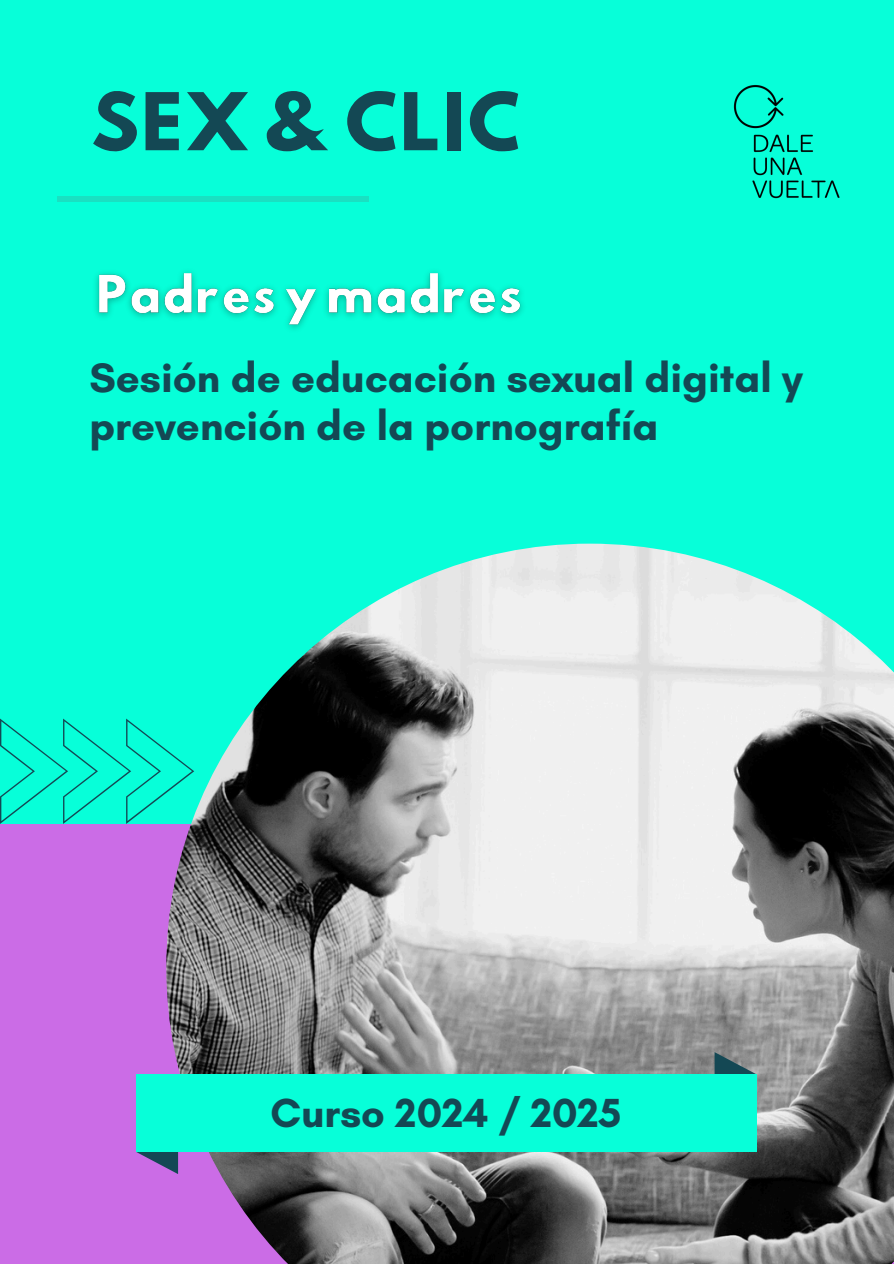
<style>
.page{position:relative;width:894px;height:1264px;background:#fff}
.page>*{position:absolute;margin:0;border:0;box-sizing:border-box;transform-origin:0 0}
.t1{font:70.5px "Hussar Bd";color:#144854}
.t2{font:700 42px/47.2px "Glacial Indifference";color:#144854}
.t3{font:700 41.4px "Glacial Indifference";color:#144854}
</style>
<div class="page">
<div style="left:0;top:0;width:893px;height:1263px;background:#07ffd9"></div>
<div style="left:0;top:824px;width:893px;height:439px;background:#cb6ce6"></div>
<img style="left:166px;top:543px;width:727px;height:720px">
<div style="left:57px;top:196px;width:311px;height:6px;background:#1ae0c2"></div>
<img style="left:733px;top:85px;width:107px;height:114px">
<svg style="left:0;top:718px;width:194px;height:106px"></svg>
<svg style="left:136px;top:1052px;width:620px;height:122px;background:#7f7f88"></svg>
<div style="left:136px;top:1074px;width:620px;height:77px;background:#07ffd9"></div>
<img style="left:95px;top:271px;width:428px;height:58px">
<p class="t1" style="left:89px;top:87px;width:434px">SEX &amp; CLIC</p>
<p class="t2" style="left:89px;top:354px;width:715px">Sesión de educación sexual digital y prevención de la pornografía</p>
<p class="t3" style="left:270px;top:1087px;width:352px">Curso 2024 / 2025</p>
</div>
